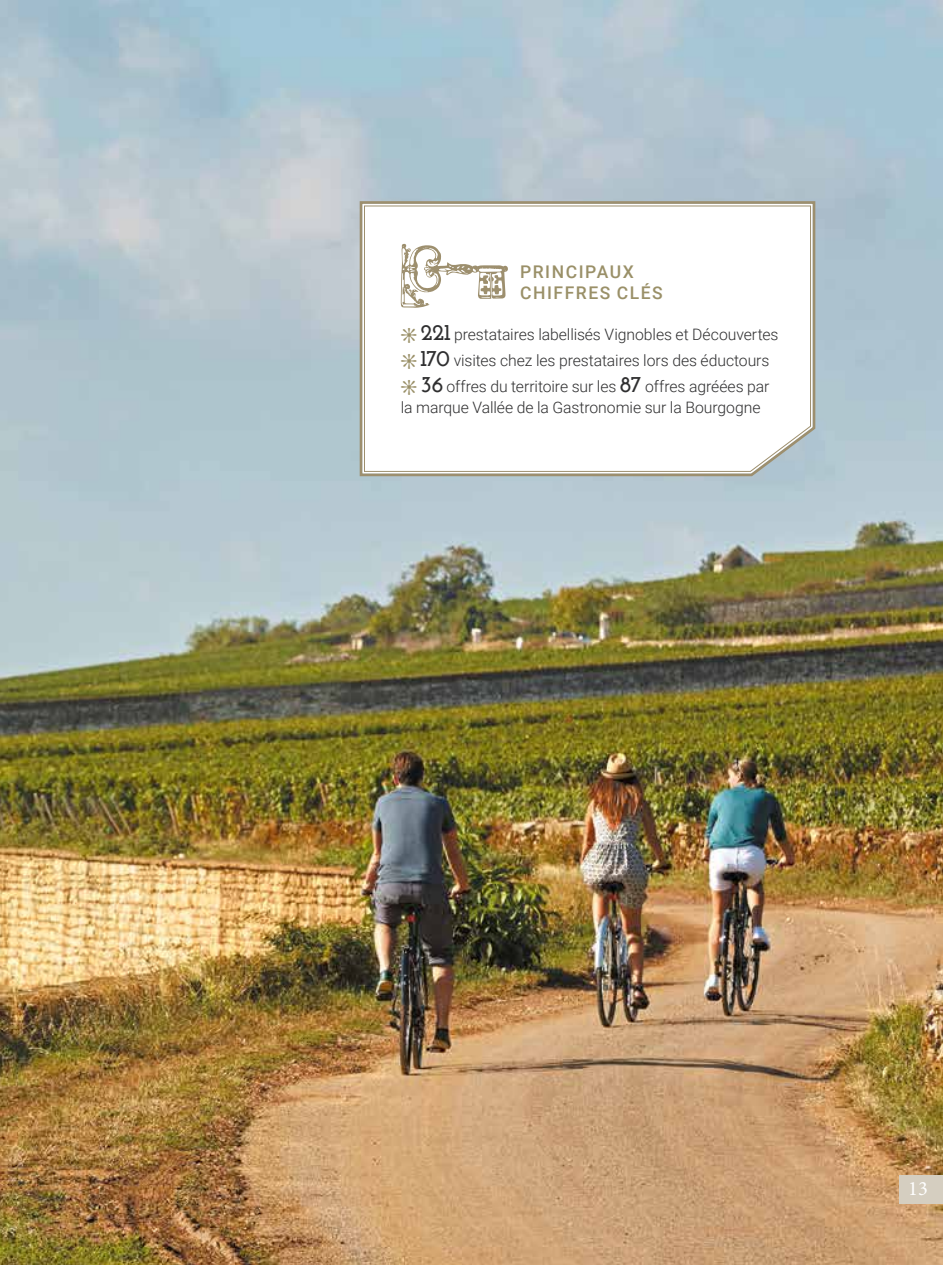
<style>
.page{position:relative;width:943px;height:1265px;background:#fff}
.page>*{position:absolute;margin:0;border:0;box-sizing:border-box;transform-origin:0 0}
.t1{font:20.47px "Minion Pro";color:#fff}
.t2{font:500 17.5px/21px "Roboto";letter-spacing:.085em;color:#9a9068}
.t3{font:300 15.75px/25.9px "Roboto";letter-spacing:-.005em;color:#2f2f30}
.s1{font-family:"Josefin Slab";font-weight:700;font-size:22.75px}
</style>
<div class="page">
<img style="left:0;top:0;width:943px;height:1265px">
<div style="left:899px;top:1175px;width:44px;height:29px;background:#d5cec0"></div>
<svg style="left:358px;top:200px;width:459px;height:278px;background:#b6b7ac"></svg>
<svg style="left:363px;top:205px;width:448px;height:267px"></svg>
<svg style="left:401px;top:244px;width:107px;height:64px"></svg>
<svg style="left:401px;top:328px;width:15px;height:15px"></svg>
<svg style="left:401px;top:354px;width:15px;height:15px"></svg>
<svg style="left:401px;top:379px;width:15px;height:16px"></svg>
<p class="t2" style="left:520px;top:261px;width:144px">PRINCIPAUX<br>CHIFFRES CLÉS</p>
<p class="t3" style="left:420px;top:321px;width:359px"><span class="s1">221</span> prestataires labellisés Vignobles et Découvertes<br><span class="s1">170</span> visites chez les prestataires lors des éductours<br><span class="s1">36</span> offres du territoire sur les <span class="s1">87</span> offres agréées par</p>
<p class="t3" style="left:401px;top:394px;width:361px">la marque Vallée de la Gastronomie sur la Bourgogne</p>
<p class="t1" style="left:908px;top:1174px;width:21px">13</p>
</div>
